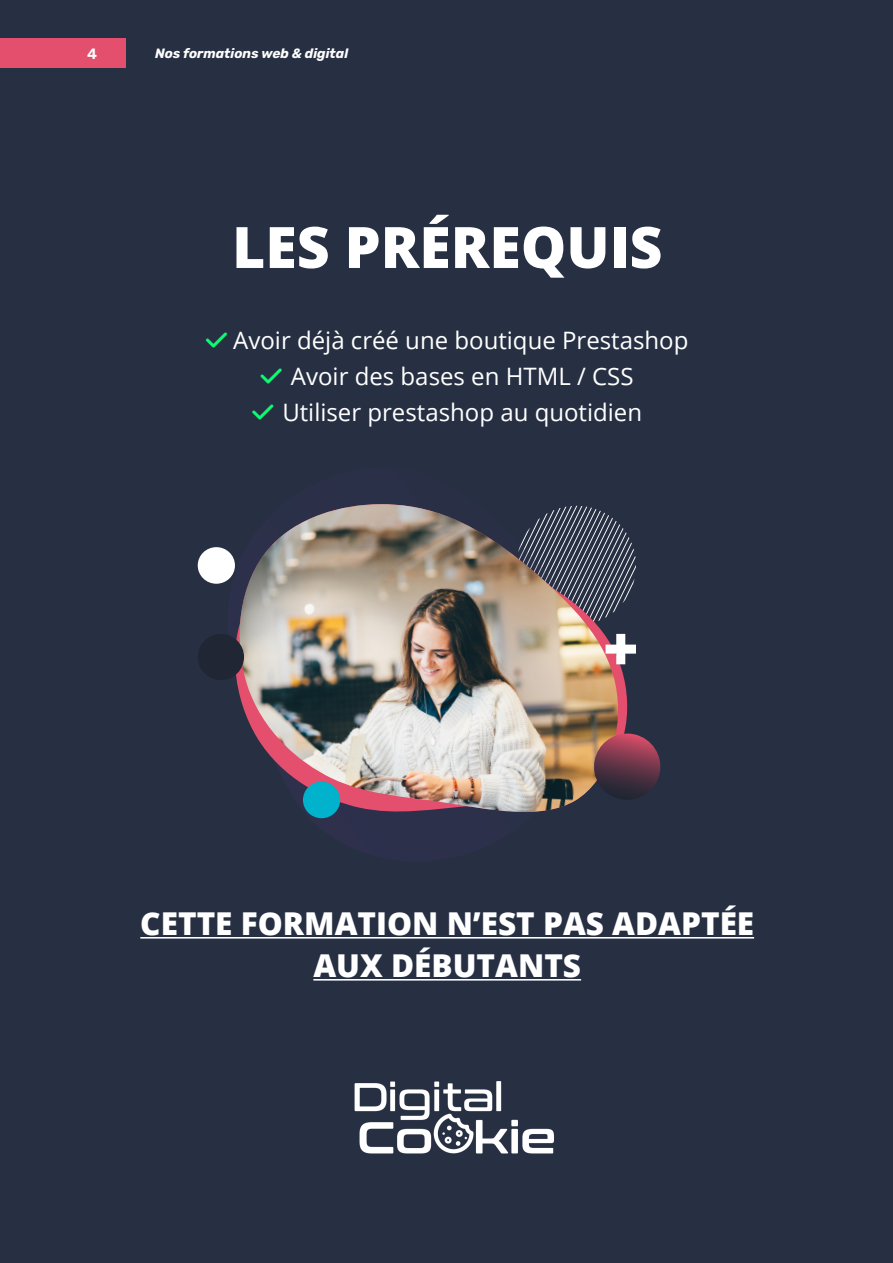
<style>
.page{position:relative;width:893px;height:1263px;background:#273043}
.page>*{position:absolute;margin:0;border:0;box-sizing:border-box;transform-origin:0 0}
.Headline{font:800 57.15px "Open Sans";color:#fff}
.Headliners{font:800 31.5px "Open Sans";color:#fff}
.Headliners-2{font:24px "Open Sans";color:#fff}
.t1{font:600 15px "Rubik";color:#fff}
.t2{font:italic 700 13.5px "Rubik";color:#fffeff}
</style>
<div class="page">
<hr style="left:140px;top:937px;width:614px;height:1px;background:#fff">
<hr style="left:313px;top:979px;width:268px;height:1px;background:#fff">
<img style="left:233px;top:504px;width:392px;height:315px">
<div style="left:303px;top:782px;width:37px;height:36px;background:#00b2cb;border-radius:50%"></div>
<div style="left:198px;top:634px;width:46px;height:46px;background:#202633;border-radius:50%"></div>
<svg style="left:591px;top:733px;width:70px;height:70px"></svg>
<img style="left:354px;top:1081px;width:200px;height:73px">
<div style="left:198px;top:547px;width:37px;height:37px;background:#fff;border-radius:50%"></div>
<svg style="left:606px;top:634px;width:30px;height:30px"></svg>
<div style="left:0;top:38px;width:125px;height:30px;background:#e34f6c"></div>
<p class="t1" style="left:87px;top:45px;width:12px">4</p>
<p class="t2" style="left:155px;top:45px;width:195px">Nos formations web &amp; digital</p>
<p class="Headline" style="left:232px;top:204px;width:432px">LES PRÉREQUIS</p>
<p class="Headliners-2" style="left:233px;top:324px;width:457px">Avoir déjà créé une boutique Prestashop</p>
<p class="Headliners-2" style="left:291px;top:360px;width:344px">Avoir des bases en HTML / CSS</p>
<p class="Headliners-2" style="left:282px;top:396px;width:361px">Utiliser prestashop au quotidien</p>
<p class="Headliners" style="left:140px;top:900px;width:615px">CETTE FORMATION N’EST PAS ADAPTÉE</p>
<p class="Headliners" style="left:313px;top:942px;width:269px">AUX DÉBUTANTS</p>
</div>
